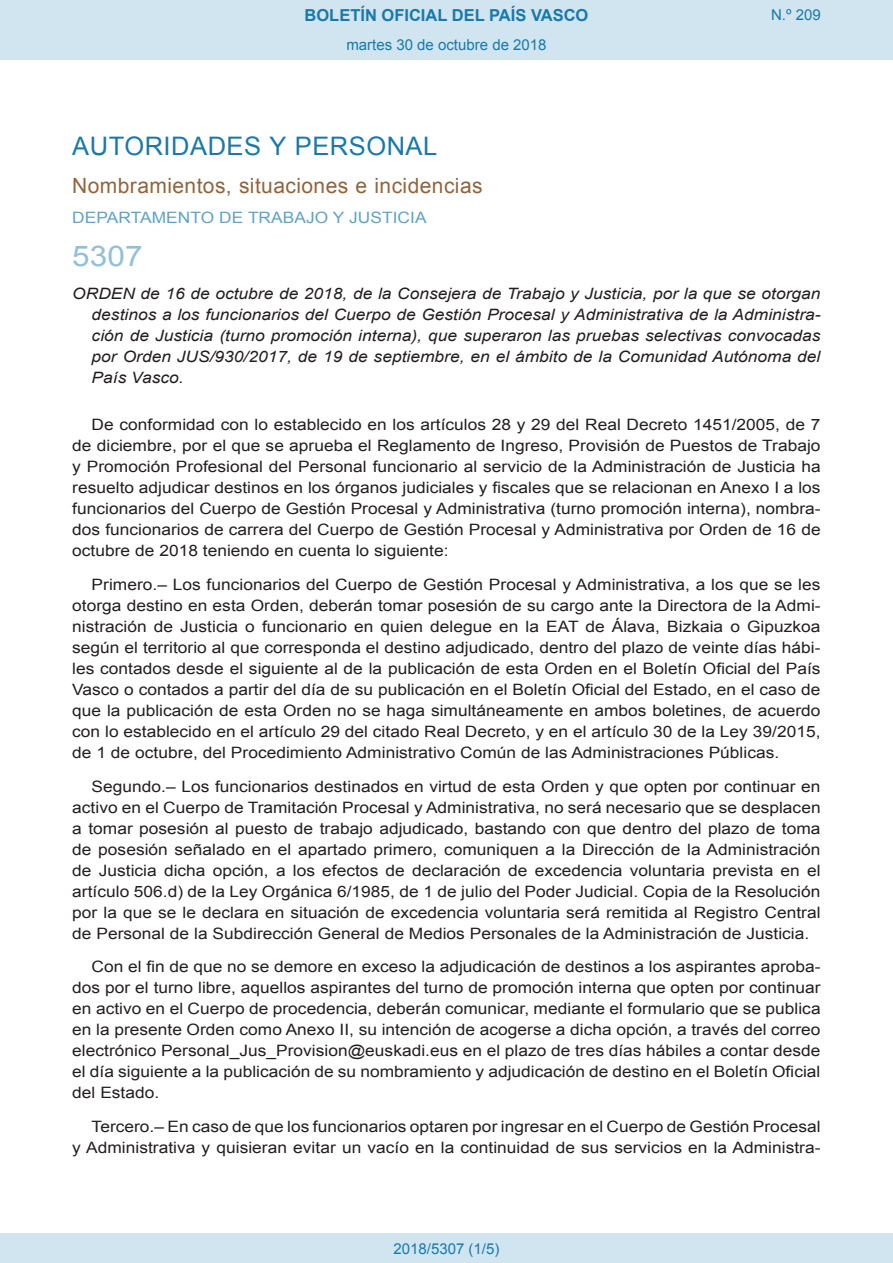
<style>
.page{position:relative;width:893px;height:1263px;background:#fff}
.page>*{position:absolute;margin:0;border:0;box-sizing:border-box;transform-origin:0 0}
.BOPVOrden{font:28.5px "Arial";color:#90c0db;scale:1.11 1}
.BOPVSeccion{font:25.5px "Arial";letter-spacing:.02em;color:#1879ad}
.BOPVSubseccion{font:21px "Arial";letter-spacing:.02em;color:#956338}
.t1{font:700 16.5px "Arial";color:#1879ad}
.BOPVDetalle{font:15.6px/21px "Arial";color:#231f20;text-align:justify;scale:1.11 1}
.BOPVTitulo{font:italic 15.6px/21px "Arial";color:#231f20;text-align:justify;scale:1.11 1}
.BOPVOrganismo{font:15.6px "Arial";letter-spacing:.005em;color:#5ea4ca;scale:1.11 1}
.Paginacion_Centro{font:15px "Arial";color:#1879ad}
</style>
<div class="page">
<div style="left:0;top:0;width:893px;height:60px;background:#d0e5f0"></div>
<div style="left:0;top:1233px;width:893px;height:30px;background:#d0e5f0"></div>
<p class="t1" style="left:305px;top:4px;width:285px">BOLETÍN OFICIAL DEL PAÍS VASCO</p>
<p class="Paginacion_Centro" style="left:346px;top:35px;width:202px">martes 30 de octubre de 2018</p>
<p class="Paginacion_Centro" style="left:771px;top:5px;width:51px">N.º 209</p>
<p class="BOPVSeccion" style="left:72px;top:129px;width:367px">AUTORIDADES Y PERSONAL</p>
<p class="BOPVSubseccion" style="left:72px;top:171px;width:412px">Nombramientos, situaciones e incidencias</p>
<p class="BOPVOrganismo" style="left:72px;top:207px;width:321px">DEPARTAMENTO DE TRABAJO Y JUSTICIA</p>
<p class="BOPVOrden" style="left:72px;top:237px;width:65px">5307</p>
<p class="BOPVTitulo" style="left:92px;top:284px;width:658px;text-indent:-19px">ORDEN de 16 de octubre de 2018, de la Consejera de Trabajo y Justicia, por la que se otorgan destinos a los funcionarios del Cuerpo de Gestión Procesal y Administrativa de la Administra&shy;ción de Justicia (turno promoción interna), que superaron las pruebas selectivas convocadas por Orden JUS/930/2017, de 19 de septiembre, en el ámbito de la Comunidad Autónoma del País Vasco.</p>
<p class="BOPVDetalle" style="left:72px;top:414px;width:676px;text-indent:19px">De conformidad con lo establecido en los artículos 28 y 29 del Real Decreto 1451/2005, de 7 de diciembre, por el que se aprueba el Reglamento de Ingreso, Provisión de Puestos de Trabajo y Promoción Profesional del Personal funcionario al servicio de la Administración de Justicia ha resuelto adjudicar destinos en los órganos judiciales y fiscales que se relacionan en Anexo I a los funcionarios del Cuerpo de Gestión Procesal y Administrativa (turno promoción interna), nombra&shy;dos funcionarios de carrera del Cuerpo de Gestión Procesal y Administrativa por Orden de 16 de octubre de 2018 teniendo en cuenta lo siguiente:</p>
<p class="BOPVDetalle" style="left:72px;top:574px;width:676px;text-indent:19px">Primero.– Los funcionarios del Cuerpo de Gestión Procesal y Administrativa, a los que se les otorga destino en esta Orden, deberán tomar posesión de su cargo ante la Directora de la Admi&shy;nistración de Justicia o funcionario en quien delegue en la EAT de Álava, Bizkaia o Gipuzkoa según el territorio al que corresponda el destino adjudicado, dentro del plazo de veinte días hábi&shy;les contados desde el siguiente al de la publicación de esta Orden en el Boletín Oficial del País Vasco o contados a partir del día de su publicación en el Boletín Oficial del Estado, en el caso de que la publicación de esta Orden no se haga simultáneamente en ambos boletines, de acuerdo con lo establecido en el artículo 29 del citado Real Decreto, y en el artículo 30 de la Ley 39/2015, de 1 de octubre, del Procedimiento Administrativo Común de las Administraciones Públicas.</p>
<p class="BOPVDetalle" style="left:72px;top:776px;width:676px;text-indent:19px">Segundo.– Los funcionarios destinados en virtud de esta Orden y que opten por continuar en activo en el Cuerpo de Tramitación Procesal y Administrativa, no será necesario que se desplacen a tomar posesión al puesto de trabajo adjudicado, bastando con que dentro del plazo de toma de posesión señalado en el apartado primero, comuniquen a la Dirección de la Administración de Justicia dicha opción, a los efectos de declaración de excedencia voluntaria prevista en el artículo 506.d) de la Ley Orgánica 6/1985, de 1 de julio del Poder Judicial. Copia de la Resolución por la que se le declara en situación de excedencia voluntaria será remitida al Registro Central de Personal de la Subdirección General de Medios Personales de la Administración de Justicia.</p>
<p class="BOPVDetalle" style="left:72px;top:956px;width:676px;text-indent:19px">Con el fin de que no se demore en exceso la adjudicación de destinos a los aspirantes aproba&shy;dos por el turno libre, aquellos aspirantes del turno de promoción interna que opten por continuar en activo en el Cuerpo de procedencia, deberán comunicar, mediante el formulario que se publica en la presente Orden como Anexo II, su intención de acogerse a dicha opción, a través del correo electrónico Personal_Jus_Provision@euskadi.eus en el plazo de tres días hábiles a contar desde el día siguiente a la publicación de su nombramiento y adjudicación de destino en el Boletín Oficial del Estado.</p>
<p class="BOPVDetalle" style="left:72px;top:1116px;width:676px;text-align:right">Tercero.– En caso de que los funcionarios optaren por ingresar en el Cuerpo de Gestión Procesal<br>y Administrativa y quisieran evitar un vacío en la continuidad de sus servicios en la Administra-</p>
<p class="Paginacion_Centro" style="left:393px;top:1238px;width:107px">2018/5307 (1/5)</p>
</div>
